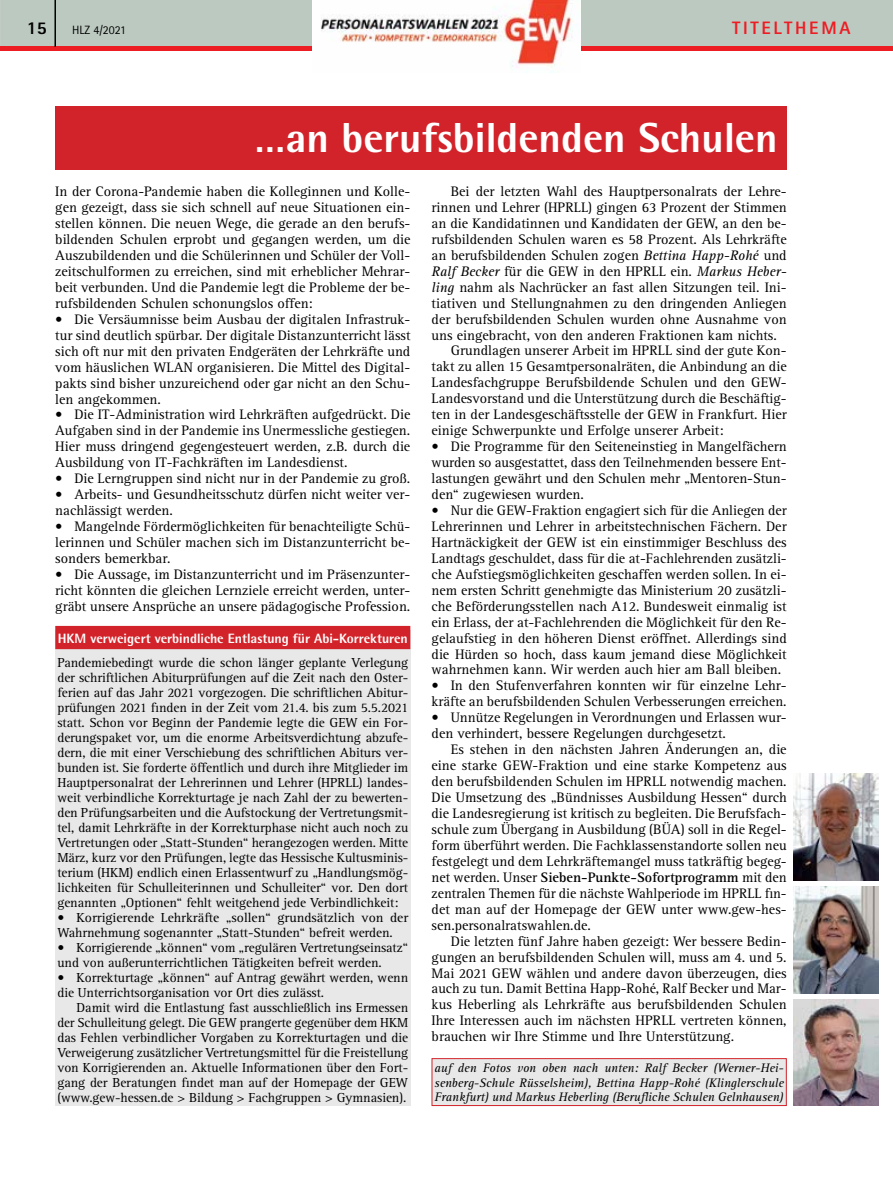
<style>
.page{position:relative;width:893px;height:1191px;background:#fff}
.page>*{position:absolute;margin:0;border:0;box-sizing:border-box;transform-origin:0 0}
.t1{font:800 42px "Rotis Semi Sans Std";color:#fff}
.t2{font:800 18px "Rotis Sans Serif Std";letter-spacing:.15em;color:#ed1d24}
.t3{font:800 18px "Rotis Sans Serif Std";color:#000}
.t4{font:14.25px/15.9px "Rotis Serif Std";color:#000;text-align:justify}
.t5{font:13.5px/15px "Rotis Serif Std";letter-spacing:-.005em;color:#000}
.t6{font:800 13.5px "Rotis Semi Sans Std";color:#fff}
.t7{font:italic 12.75px/14.4px "Rotis Serif Std";color:#000;text-align:justify}
.t8{font:12px "Rotis Sans Serif Std";color:#000}
.s1{font-style:italic}
.s2{font-weight:700}
</style>
<div class="page">
<div style="left:0;top:0;width:893px;height:47px;background:#bcc9c1"></div>
<hr style="left:0;top:47px;width:893px;height:4px;background:#ed1d24">
<hr style="left:54px;top:0;width:2px;height:47px;background:#000">
<img style="left:313px;top:0;width:267px;height:72px">
<div style="left:432px;top:1058px;width:354px;height:47px;background:#e8e8e8"></div>
<div style="left:432px;top:1058px;width:355px;height:48px;border:1px solid #d2232a"></div>
<div style="left:55px;top:106px;width:731px;height:64px;background:#d2232a"></div>
<img style="left:794px;top:999px;width:84px;height:107px">
<img style="left:794px;top:886px;width:84px;height:107px">
<img style="left:794px;top:773px;width:84px;height:107px">
<div style="left:55px;top:631px;width:355px;height:475px;background:#e8e8e8"></div>
<div style="left:55px;top:626px;width:355px;height:23px;background:#d2232a"></div>
<p class="t3" style="left:27px;top:16px;width:22px">15</p>
<p class="t8" style="left:72px;top:23px;width:55px">HLZ 4/2021</p>
<p class="t2" style="left:732px;top:16px;width:120px">TITELTHEMA</p>
<h1 class="t1" style="left:254px;top:111px;width:525px">…an berufsbildenden Schulen</h1>
<p class="t4" style="left:55px;top:184px;width:357px">In der Corona-Pandemie haben die Kolleginnen und Kolle&shy;gen gezeigt, dass sie sich schnell auf neue Situationen ein&shy;stellen können. Die neuen Wege, die gerade an den berufs&shy;bildenden Schulen erprobt und gegangen werden, um die Auszubildenden und die Schülerinnen und Schüler der Voll&shy;zeitschulformen zu erreichen, sind mit erheblicher Mehrar&shy;beit verbunden. Und die Pandemie legt die Probleme der be&shy;rufsbildenden Schulen schonungslos offen:</p>
<p class="t4" style="left:55px;top:311px;width:357px">• Die Versäumnisse beim Ausbau der digitalen Infrastruk&shy;tur sind deutlich spürbar. Der digitale Distanzunterricht lässt sich oft nur mit den privaten Endgeräten der Lehrkräfte und vom häuslichen WLAN organisieren. Die Mittel des Digital&shy;pakts sind bisher unzureichend oder gar nicht an den Schu&shy;len angekommen.</p>
<p class="t4" style="left:55px;top:407px;width:357px">• Die IT-Administration wird Lehrkräften aufgedrückt. Die Aufgaben sind in der Pandemie ins Unermessliche gestiegen.<br>Hier muss dringend gegengesteuert werden, z.B. durch die Ausbildung von IT-Fachkräften im Landesdienst.</p>
<p class="t4" style="left:55px;top:471px;width:357px">• Die Lerngruppen sind nicht nur in der Pandemie zu groß.</p>
<p class="t4" style="left:55px;top:487px;width:357px">• Arbeits- und Gesundheitsschutz dürfen nicht weiter ver&shy;nachlässigt werden.</p>
<p class="t4" style="left:55px;top:519px;width:357px">• Mangelnde Fördermöglichkeiten für benachteiligte Schü&shy;lerinnen und Schüler machen sich im Distanzunterricht be&shy;sonders bemerkbar.</p>
<p class="t4" style="left:55px;top:566px;width:357px">• Die Aussage, im Distanzunterricht und im Präsenzunter&shy;richt könnten die gleichen Lernziele erreicht werden, unter&shy;gräbt unsere Ansprüche an unsere pädagogische Profession.</p>
<p class="t6" style="left:58px;top:630px;width:351px">HKM verweigert verbindliche Entlastung für Abi-Korrekturen</p>
<p class="t5" style="left:57px;top:655px;width:352px;text-align:justify">Pandemiebedingt wurde die schon länger geplante Verlegung der schriftlichen Abiturprüfungen auf die Zeit nach den Oster&shy;ferien auf das Jahr 2021 vorgezogen. Die schriftlichen Abitur&shy;prüfungen 2021 finden in der Zeit vom 21.4. bis zum 5.5.2021 statt. Schon vor Beginn der Pandemie legte die GEW ein For&shy;derungspaket vor, um die enorme Arbeitsverdichtung abzufe&shy;dern, die mit einer Verschiebung des schriftlichen Abiturs ver&shy;bunden ist. Sie forderte öffentlich und durch ihre Mitglieder im Hauptpersonalrat der Lehrerinnen und Lehrer (HPRLL) landes&shy;weit verbindliche Korrekturtage je nach Zahl der zu bewerten&shy;den Prüfungsarbeiten und die Aufstockung der Vertretungsmit&shy;tel, damit Lehrkräfte in der Korrekturphase nicht auch noch zu Vertretungen oder „Statt-Stunden“ herangezogen werden. Mitte März, kurz vor den Prüfungen, legte das Hessische Kultusminis&shy;terium (HKM) endlich einen Erlassentwurf zu „Handlungsmög&shy;lichkeiten für Schulleiterinnen und Schulleiter“ vor. Den dort genannten „Optionen“ fehlt weitgehend jede Verbindlichkeit:</p>
<p class="t5" style="left:57px;top:910px;width:352px">• Korrigierende Lehrkräfte „sollen“ grundsätzlich von der<br>Wahrnehmung sogenannter „Statt-Stunden“ befreit werden.</p>
<p class="t5" style="left:57px;top:940px;width:352px">• Korrigierende „können“ vom „regulären Vertretungseinsatz“ und von außerunterrichtlichen Tätigkeiten befreit werden.</p>
<p class="t5" style="left:57px;top:970px;width:352px">• Korrekturtage „können“ auf Antrag gewährt werden, wenn die Unterrichtsorganisation vor Ort dies zulässt.</p>
<p class="t5" style="left:57px;top:1000px;width:352px;text-align:justify;text-indent:19px">Damit wird die Entlastung fast ausschließlich ins Ermessen der Schulleitung gelegt. Die GEW prangerte gegenüber dem HKM das Fehlen verbindlicher Vorgaben zu Korrekturtagen und die Verweigerung zusätzlicher Vertretungsmittel für die Freistellung von Korrigierenden an. Aktuelle Informationen über den Fort&shy;gang der Beratungen findet man auf der Homepage der GEW (www.gew-hessen.de &gt; Bildung &gt; Fachgruppen &gt; Gymnasien).</p>
<p class="t4" style="left:451px;top:184px;width:337px">Bei der letzten Wahl des Hauptpersonalrats der Lehre-</p>
<p class="t4" style="left:432px;top:200px;width:357px">rinnen und Lehrer (HPRLL) gingen 63 Prozent der Stimmen</p>
<p class="t4" style="left:432px;top:216px;width:357px">an die Kandidatinnen und Kandidaten der GEW, an den be-</p>
<p class="t4" style="left:432px;top:231px;width:357px">rufsbildenden Schulen waren es 58 Prozent. Als Lehrkräfte</p>
<p class="t4" style="left:432px;top:247px;width:357px">an berufsbildenden Schulen zogen <span class="s1">Bettina Happ-Rohé</span> und</p>
<p class="t4" style="left:432px;top:263px;width:357px"><span class="s1">Ralf Becker</span> für die GEW in den HPRLL ein. <span class="s1">Markus Heber-</span></p>
<p class="t4" style="left:432px;top:279px;width:357px"><span class="s1">ling</span> nahm als Nachrücker an fast allen Sitzungen teil. Ini-</p>
<p class="t4" style="left:432px;top:295px;width:357px">tiativen und Stellungnahmen zu den dringenden Anliegen</p>
<p class="t4" style="left:432px;top:311px;width:357px">der berufsbildenden Schulen wurden ohne Ausnahme von</p>
<p class="t4" style="left:432px;top:327px;width:347px">uns eingebracht, von den anderen Fraktionen kam nichts.</p>
<p class="t4" style="left:451px;top:343px;width:337px">Grundlagen unserer Arbeit im HPRLL sind der gute Kon-</p>
<p class="t4" style="left:432px;top:359px;width:357px">takt zu allen 15 Gesamtpersonalräten, die Anbindung an die</p>
<p class="t4" style="left:432px;top:375px;width:357px">Landesfachgruppe Berufsbildende Schulen und den GEW-</p>
<p class="t4" style="left:432px;top:391px;width:357px">Landesvorstand und die Unterstützung durch die Beschäftig-</p>
<p class="t4" style="left:432px;top:407px;width:357px">ten in der Landesgeschäftsstelle der GEW in Frankfurt. Hier</p>
<p class="t4" style="left:432px;top:423px;width:293px">einige Schwerpunkte und Erfolge unserer Arbeit:</p>
<p class="t4" style="left:432px;top:439px;width:357px">• Die Programme für den Seiteneinstieg in Mangelfächern wurden so ausgestattet, dass den Teilnehmenden bessere Ent&shy;lastungen gewährt und den Schulen mehr „Mentoren-Stun&shy;den“ zugewiesen wurden.</p>
<p class="t4" style="left:432px;top:503px;width:357px">• Nur die GEW-Fraktion engagiert sich für die Anliegen der Lehrerinnen und Lehrer in arbeitstechnischen Fächern. Der Hartnäckigkeit der GEW ist ein einstimmiger Beschluss des Landtags geschuldet, dass für die at-Fachlehrenden zusätzli&shy;che Aufstiegsmöglichkeiten geschaffen werden sollen. In ei&shy;nem ersten Schritt genehmigte das Ministerium 20 zusätzli&shy;che Beförderungsstellen nach A12. Bundesweit einmalig ist ein Erlass, der at-Fachlehrenden die Möglichkeit für den Re&shy;gelaufstieg in den höheren Dienst eröffnet. Allerdings sind die Hürden so hoch, dass kaum jemand diese Möglichkeit wahrnehmen kann. Wir werden auch hier am Ball bleiben.</p>
<p class="t4" style="left:432px;top:678px;width:357px">• In den Stufenverfahren konnten wir für einzelne Lehr&shy;kräfte an berufsbildenden Schulen Verbesserungen erreichen.</p>
<p class="t4" style="left:432px;top:710px;width:357px">• Unnütze Regelungen in Verordnungen und Erlassen wur&shy;den verhindert, bessere Regelungen durchgesetzt.</p>
<p class="t4" style="left:432px;top:742px;width:357px;text-indent:19px">Es stehen in den nächsten Jahren Änderungen an, die eine starke GEW-Fraktion und eine starke Kompetenz aus den berufsbildenden Schulen im HPRLL notwendig machen.<br>Die Umsetzung des „Bündnisses Ausbildung Hessen“ durch die Landesregierung ist kritisch zu begleiten. Die Berufsfach&shy;schule zum Übergang in Ausbildung (BÜA) soll in die Regel&shy;form überführt werden. Die Fachklassenstandorte sollen neu festgelegt und dem Lehrkräftemangel muss tatkräftig begeg&shy;net werden. Unser <span class="s2">Sieben-Punkte-Sofortprogramm</span> mit den zentralen Themen für die nächste Wahlperiode im HPRLL fin&shy;det man auf der Homepage der GEW unter www.gew-hes&shy;sen.personalratswahlen.de.</p>
<p class="t4" style="left:432px;top:933px;width:357px;text-indent:19px">Die letzten fünf Jahre haben gezeigt: Wer bessere Bedin&shy;gungen an berufsbildenden Schulen will, muss am 4. und 5.<br>Mai 2021 GEW wählen und andere davon überzeugen, dies auch zu tun. Damit Bettina Happ-Rohé, Ralf Becker und Mar&shy;kus Heberling als Lehrkräfte aus berufsbildenden Schulen Ihre Interessen auch im nächsten HPRLL vertreten können, brauchen wir Ihre Stimme und Ihre Unterstützung.</p>
<p class="t7" style="left:434px;top:1061px;width:351px">auf den Fotos von oben nach unten: Ralf Becker (Werner-Hei&shy;senberg-Schule Rüsselsheim), Bettina Happ-Rohé (Klinglerschule Frankfurt) und Markus Heberling (Berufliche Schulen Gelnhausen)</p>
</div>
